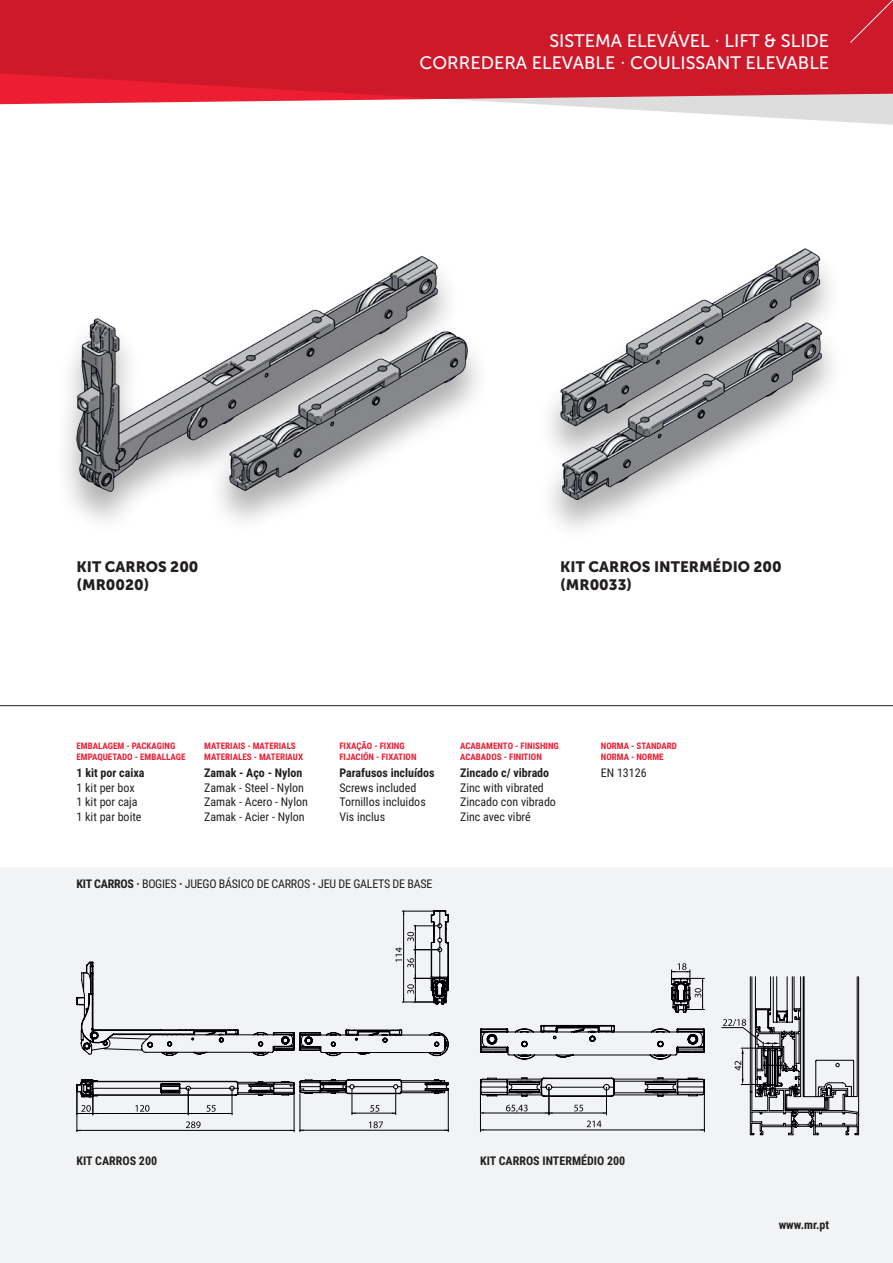
<style>
.page{position:relative;width:893px;height:1263px;background:#fff}
.page>*{position:absolute;margin:0;border:0;box-sizing:border-box;transform-origin:0 0}
.t1{font:18px "Museo Sans 500";color:#fff}
.t2{font:15px "Museo Sans 900";color:#231f20}
.t3{font:12px "Roboto Condensed";color:#231f20}
.t4{font:700 12px "Roboto Condensed";color:#231f20}
.t5{font:12px "Roboto Condensed";letter-spacing:-.02em;color:#231f20}
.t6{font:700 9px "Roboto Condensed";color:#ed1d32}
.s1{font-weight:700}
</style>
<div class="page">
<div style="left:0;top:868px;width:893px;height:395px;background:#f2f3f4"></div>
<svg style="left:0;top:0;width:893px;height:125px;background:#d84756"></svg>
<div style="left:849px;top:0;width:44px;height:44px;background:#ce192b"></div>
<hr style="left:0;top:705px;width:893px;height:1px;background:#231f20">
<hr style="left:300px;top:1094px;width:1px;height:37px;background:#000002">
<hr style="left:448px;top:1091px;width:1px;height:40px;background:#000002">
<hr style="left:300px;top:1130px;width:148px;height:1px;background:#000002">
<svg style="left:369px;top:1121px;width:14px;height:7px"></svg>
<hr style="left:77px;top:1130px;width:217px;height:1px;background:#000002">
<hr style="left:77px;top:1085px;width:1px;height:47px;background:#000002">
<hr style="left:294px;top:1088px;width:1px;height:44px;background:#000002">
<svg style="left:186px;top:1121px;width:15px;height:7px"></svg>
<svg style="left:76px;top:910px;width:373px;height:205px"></svg>
<svg style="left:721px;top:976px;width:138px;height:159px"></svg>
<hr style="left:480px;top:1130px;width:224px;height:1px;background:#000002">
<hr style="left:704px;top:1087px;width:1px;height:45px;background:#000002">
<hr style="left:480px;top:1087px;width:1px;height:45px;background:#000002">
<svg style="left:479px;top:963px;width:226px;height:167px"></svg>
<div style="left:54px;top:255px;width:437px;height:280px;background:#231f20;opacity:.35"></div>
<img style="left:77px;top:255px;width:391px;height:238px">
<div style="left:538px;top:248px;width:306px;height:294px;background:#231f20;opacity:.35"></div>
<img style="left:560px;top:249px;width:262px;height:250px">
<p class="t1" style="left:549px;top:31px;width:281px">SISTEMA ELEVÁVEL · LIFT &amp; SLIDE</p>
<p class="t1" style="left:420px;top:53px;width:411px">CORREDERA ELEVABLE · COULISSANT ELEVABLE</p>
<p class="t2" style="left:77px;top:558px;width:123px">KIT CARROS 200</p>
<p class="t2" style="left:77px;top:576px;width:74px">(MR0020)</p>
<p class="t2" style="left:560px;top:558px;width:223px">KIT CARROS INTERMÉDIO 200</p>
<p class="t2" style="left:560px;top:576px;width:73px">(MR0033)</p>
<p class="t6" style="left:77px;top:740px;width:100px">EMBALAGEM - PACKAGING</p>
<p class="t6" style="left:77px;top:750px;width:110px">EMPAQUETADO - EMBALLAGE</p>
<p class="t4" style="left:77px;top:765px;width:69px">1 kit por caixa</p>
<p class="t3" style="left:77px;top:779px;width:60px">1 kit per box</p>
<p class="t3" style="left:77px;top:793px;width:63px">1 kit por caja</p>
<p class="t3" style="left:77px;top:808px;width:67px">1 kit par boite</p>
<p class="t6" style="left:204px;top:740px;width:93px">MATERIAIS - MATERIALS</p>
<p class="t6" style="left:204px;top:750px;width:100px">MATERIALES - MATERIAUX</p>
<p class="t4" style="left:204px;top:765px;width:100px">Zamak - Aço - Nylon</p>
<p class="t3" style="left:204px;top:779px;width:101px">Zamak - Steel - Nylon</p>
<p class="t3" style="left:204px;top:793px;width:105px">Zamak - Acero - Nylon</p>
<p class="t3" style="left:204px;top:808px;width:102px">Zamak - Acier - Nylon</p>
<p class="t6" style="left:339px;top:740px;width:67px">FIXAÇÃO - FIXING</p>
<p class="t6" style="left:339px;top:750px;width:79px">FIJACIÓN - FIXATION</p>
<p class="t4" style="left:339px;top:765px;width:97px">Parafusos incluídos</p>
<p class="t3" style="left:339px;top:779px;width:79px">Screws included</p>
<p class="t3" style="left:339px;top:793px;width:88px">Tornillos incluidos</p>
<p class="t3" style="left:339px;top:808px;width:47px">Vis inclus</p>
<p class="t6" style="left:460px;top:740px;width:100px">ACABAMENTO - FINISHING</p>
<p class="t6" style="left:460px;top:750px;width:83px">ACABADOS - FINITION</p>
<p class="t4" style="left:460px;top:765px;width:91px">Zincado c/ vibrado</p>
<p class="t3" style="left:460px;top:779px;width:85px">Zinc with vibrated</p>
<p class="t3" style="left:460px;top:793px;width:97px">Zincado con vibrado</p>
<p class="t3" style="left:460px;top:808px;width:72px">Zinc avec vibré</p>
<p class="t6" style="left:601px;top:740px;width:78px">NORMA - STANDARD</p>
<p class="t6" style="left:601px;top:750px;width:64px">NORMA - NORME</p>
<p class="t3" style="left:601px;top:765px;width:47px">EN 13126</p>
<p class="t5" style="left:77px;top:875px;width:357px"><span class="s1">KIT CARROS ·</span> BOGIES <span class="s1">·</span> JUEGO BÁSICO DE CARROS <span class="s1">·</span> JEU DE GALETS DE BASE</p>
<p class="t4" style="left:77px;top:1152px;width:82px">KIT CARROS 200</p>
<p class="t4" style="left:480px;top:1152px;width:147px">KIT CARROS INTERMÉDIO 200</p>
<p class="t4" style="left:779px;top:1217px;width:52px">www.mr.pt</p>
</div>
